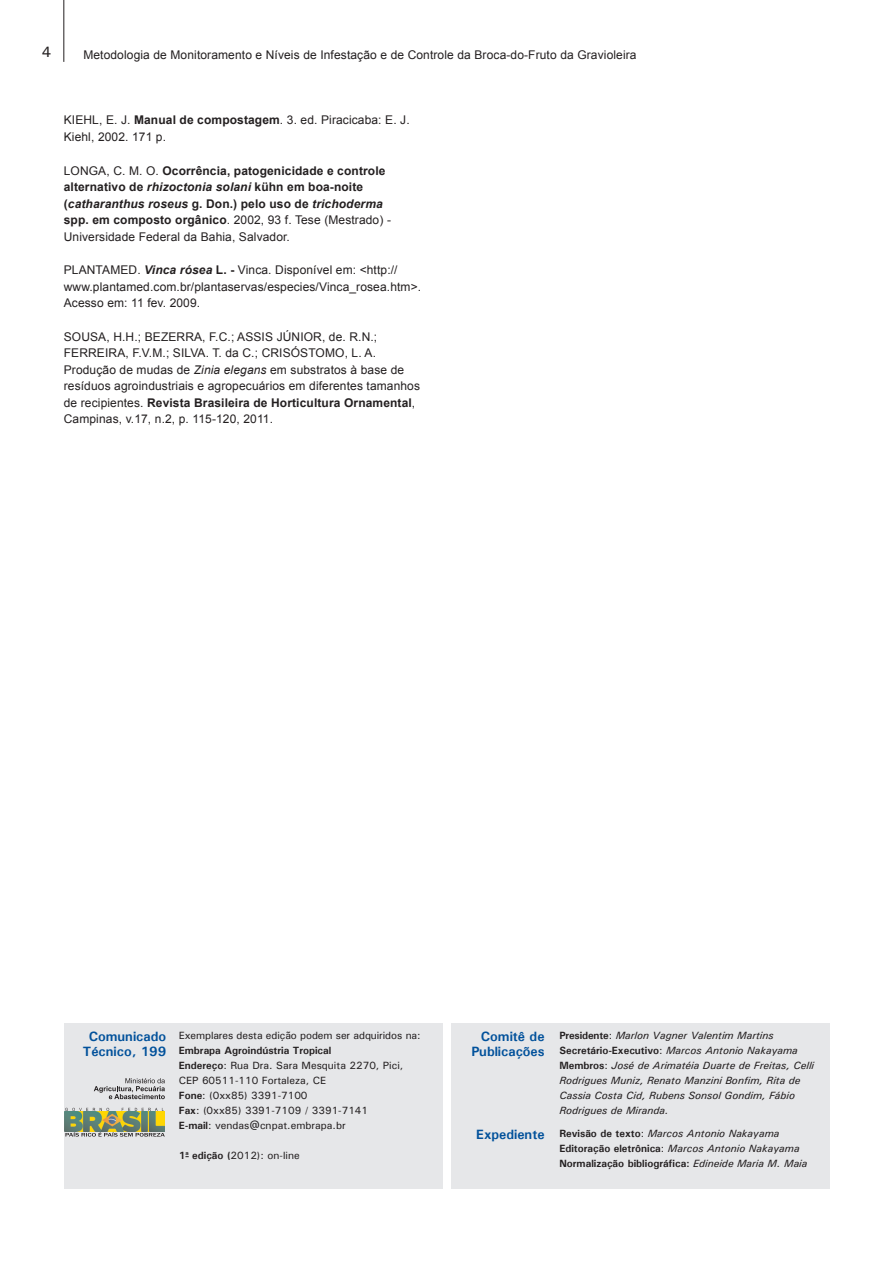
<style>
.page{position:relative;width:893px;height:1263px;background:#fff}
.page>*{position:absolute;margin:0;border:0;box-sizing:border-box;transform-origin:0 0}
.t1{font:15px "Univers";color:#231f20}
.t2{font:700 13.5px "Univers";color:#01519b}
.referências{font:12px/16.5px "Arial";letter-spacing:.01em;color:#231f20}
.referências-2{font:700 12px/16.5px "Arial";letter-spacing:.01em;color:#231f20}
.t3{font:italic 10.5px/15px "Univers";color:#231f20}
.t4{font:10.5px/15px "Univers";color:#231f20}
.t5{font:700 10.5px "Univers";color:#231f20}
.s1{font-weight:700}
.s2{font-weight:400}
.s3{font-style:italic}
.s4{font-weight:700;font-style:italic}
.s5{font-weight:700;font-style:normal}
.s6{font-style:normal}
.s7{font-weight:400;font-style:italic}
</style>
<div class="page">
<hr style="left:63px;top:0;width:1px;height:62px;background:#231f20">
<div style="left:451px;top:1023px;width:378px;height:165px;background:#e6e7e9"></div>
<div style="left:64px;top:1023px;width:378px;height:165px;background:#e6e7e9"></div>
<svg style="left:94px;top:1078px;width:71px;height:21px"></svg>
<img style="left:64px;top:1112px;width:100px;height:19px">
<svg style="left:65px;top:1108px;width:99px;height:3px"></svg>
<svg style="left:65px;top:1132px;width:100px;height:4px"></svg>
<p class="t1" style="left:42px;top:43px;width:11px">4</p>
<p class="referências" style="left:83px;top:47px;width:555px">Metodologia de Monitoramento e Níveis de Infestação e de Controle da Broca-do-Fruto da Gravioleira</p>
<p class="referências" style="left:64px;top:112px;width:347px">KIEHL, E. J. <span class="s1">Manual de compostagem</span>. 3. ed. Piracicaba: E. J.<br>Kiehl, 2002. 171 p.</p>
<p class="referências-2" style="left:64px;top:162px;width:329px"><span class="s2">LONGA, C. M. O.</span> Ocorrência, patogenicidade e controle alternativo de <span class="s3">rhizoctonia solani</span> kühn em boa-noite (<span class="s3">catharanthus roseus</span> g. Don.) pelo uso de <span class="s3">trichoderma </span>spp. em composto orgânico<span class="s2">. 2002, 93 f. Tese (Mestrado) - Universidade Federal da Bahia, Salvador.</span></p>
<p class="referências" style="left:64px;top:262px;width:359px">PLANTAMED. <span class="s4">Vinca rósea</span> <span class="s1">L. -</span> Vinca. Disponível em: &lt;http:// www.plantamed.com.br/plantaservas/especies/Vinca_rosea.htm&gt;.<br>Acesso em: 11 fev. 2009.</p>
<p class="referências" style="left:64px;top:328px;width:358px">SOUSA, H.H.; BEZERRA, F.C.; ASSIS JÚNIOR, de. R.N.; FERREIRA, F.V.M.; SILVA. T. da C.; CRISÓSTOMO, L. A.<br>Produção de mudas de <span class="s3">Zinia elegans</span> em substratos à base de resíduos agroindustriais e agropecuários em diferentes tamanhos de recipientes. <span class="s1">Revista Brasileira de Horticultura Ornamental</span>, Campinas, v.17, n.2, p. 115-120, 2011.</p>
<p class="t2" style="left:89px;top:1028px;width:79px">Comunicado</p>
<p class="t2" style="left:83px;top:1043px;width:85px">Técnico, 199</p>
<p class="t4" style="left:179px;top:1028px;width:243px">Exemplares desta edição podem ser adquiridos na:</p>
<p class="t5" style="left:179px;top:1043px;width:154px">Embrapa Agroindústria Tropical</p>
<p class="t4" style="left:179px;top:1058px;width:226px"><span class="s1">Endereço</span>: Rua Dra. Sara Mesquita 2270, Pici,<br>CEP 60511-110 Fortaleza, CE</p>
<p class="t4" style="left:179px;top:1088px;width:130px"><span class="s1">Fone</span>: (0xx85) 3391-7100</p>
<p class="t4" style="left:179px;top:1103px;width:191px"><span class="s1">Fax</span>: (0xx85) 3391-7109 / 3391-7141</p>
<p class="t4" style="left:179px;top:1118px;width:168px"><span class="s1">E-mail</span>: vendas@cnpat.embrapa.br</p>
<p class="t4" style="left:179px;top:1148px;width:122px"><span class="s1">1</span><sup>a</sup> <span class="s1">edição (</span>2012): on-line</p>
<p class="t2" style="left:481px;top:1028px;width:65px">Comitê de</p>
<p class="t2" style="left:471px;top:1043px;width:75px">Publicações</p>
<p class="t2" style="left:476px;top:1126px;width:70px">Expediente</p>
<p class="t3" style="left:559px;top:1028px;width:216px"><span class="s5">Presidente</span><span class="s6">:</span> Marlon Vagner Valentim Martins</p>
<p class="t3" style="left:559px;top:1043px;width:240px"><span class="s5">Secretário-Executivo</span><span class="s6">:</span> Marcos Antonio Nakayama</p>
<p class="t3" style="left:559px;top:1058px;width:256px"><span class="s5">Membros</span><span class="s6">:</span> José de Arimatéia Duarte de Freitas, Celli Rodrigues Muniz, Renato Manzini Bonfim, Rita de Cassia Costa Cid, Rubens Sonsol Gondim, Fábio Rodrigues de Miranda.</p>
<p class="t3" style="left:559px;top:1126px;width:222px"><span class="s5">Revisão de texto</span><span class="s6">:</span> Marcos Antonio Nakayama</p>
<p class="t3" style="left:559px;top:1141px;width:242px"><span class="s5">Editoração eletrônica</span><span class="s6">:</span> Marcos Antonio Nakayama</p>
<p class="t5" style="left:559px;top:1157px;width:250px">Normalização bibliográfica: <span class="s7">Edineide Maria M. Maia</span></p>
</div>
